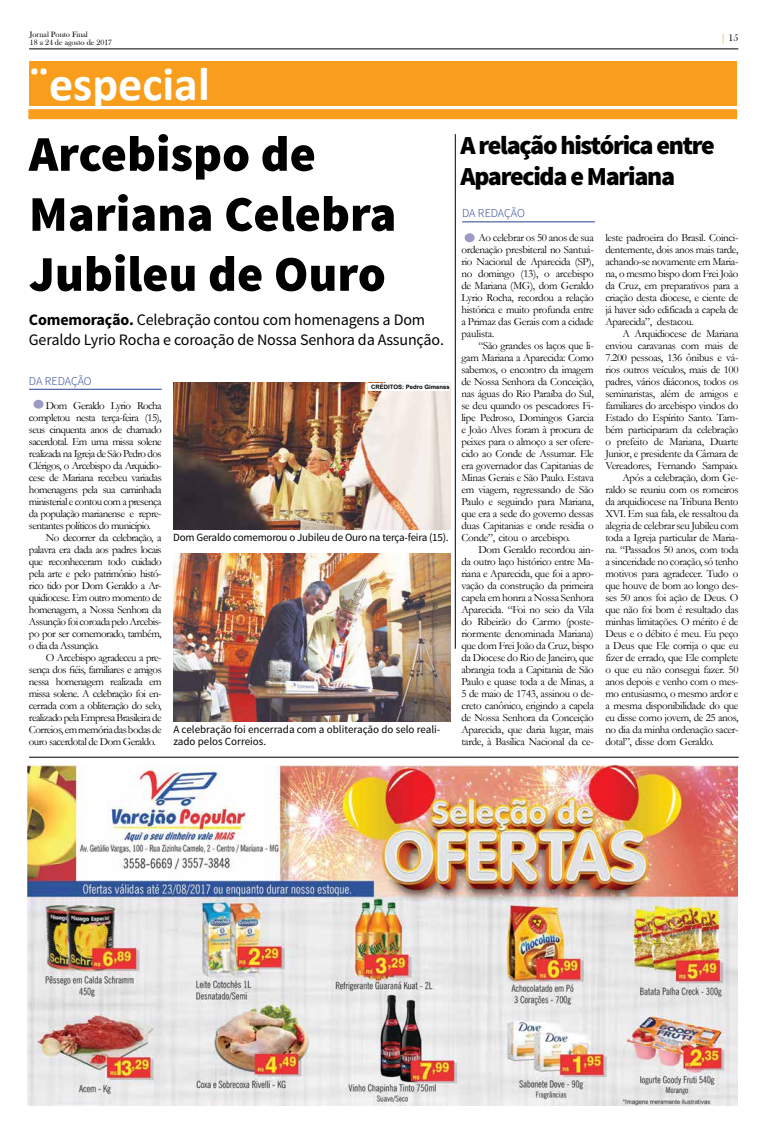
<style>
.page{position:relative;width:766px;height:1134px;background:#fff}
.page>*{position:absolute;margin:0;border:0;box-sizing:border-box;transform-origin:0 0}
.t1{font:900 50px/60px "Source Sans Pro";color:#000}
.t2{font:700 48px "Calibri";color:#fff}
.t3{font:900 26px/31.2px "Source Sans Pro";letter-spacing:-.05em;color:#000}
.t4{font:16px/19.2px "Source Sans Pro";letter-spacing:-.01em;color:#000}
.t5{font:300 12px "Source Sans Pro";letter-spacing:-.01em;color:#25408f}
.t6{font:11px/12px "Garamond";letter-spacing:-.03em;color:#000;text-align:justify}
.t7{font:11px "Garamond";letter-spacing:-.05em;color:#000}
.t8{font:11px/12px "Source Sans Pro";letter-spacing:-.01em;color:#000}
.t9{font:10px "Bask Old Face";color:#000}
.t10{font:8px/8px "Bask Old Face";color:#000}
.t11{font:700 6px "Arial";color:#000}
.s1{font-weight:700}
.s2{color:#f99d1c}
</style>
<div class="page">
<hr style="left:29px;top:49px;width:709px;height:1px;background:#000">
<hr style="left:29px;top:757px;width:709px;height:1px;background:#000">
<div style="left:29px;top:61px;width:708px;height:45px;background:#f99d1c"></div>
<div style="left:28px;top:109px;width:709px;height:10px;background:#f99d1c"></div>
<hr style="left:29px;top:389px;width:133px;height:1px;background:#25408f">
<div style="left:33px;top:400px;width:11px;height:9px;background:#9b9bc5;border-radius:50%"></div>
<img style="left:173px;top:553px;width:277px;height:168px">
<img style="left:173px;top:383px;width:277px;height:146px">
<div style="left:369px;top:383px;width:81px;height:7px;background:#fff"></div>
<hr style="left:455px;top:134px;width:1px;height:515px;background:#000">
<hr style="left:462px;top:221px;width:132px;height:1px;background:#25408f">
<div style="left:464px;top:233px;width:10px;height:9px;background:#9b9bc5;border-radius:50%"></div>
<img style="left:27px;top:766px;width:710px;height:339px">
<p class="t10" style="left:30px;top:30px;width:84px">Jornal Ponto Final<br>18 a 24 de agosto de 2017</p>
<h2 class="t2" style="left:29px;top:53px;width:182px">¨especial</h2>
<h1 class="t1" style="left:29px;top:126px;width:369px">Arcebispo de<br>Mariana Celebra<br>Jubileu de Ouro</h1>
<h3 class="t4" style="left:29px;top:311px;width:416px"><span class="s1">Comemoração.</span> Celebração contou com homenagens a Dom<br>Geraldo Lyrio Rocha e coroação de Nossa Senhora da Assunção.</h3>
<p class="t5" style="left:29px;top:374px;width:64px">DA REDAÇÃO</p>
<p class="t7" style="left:46px;top:398px;width:117px">Dom Geraldo Lyrio Rocha</p>
<p class="t7" style="left:29px;top:410px;width:134px">completou nesta terça-feira (15),</p>
<p class="t7" style="left:29px;top:422px;width:134px">seus cinquenta anos de chamado</p>
<p class="t7" style="left:29px;top:434px;width:134px">sacerdotal. Em uma missa solene</p>
<p class="t7" style="left:29px;top:446px;width:134px">realizada na Igreja de São Pedro dos</p>
<p class="t7" style="left:29px;top:458px;width:134px">Clérigos, o Arcebispo da Arquidio-</p>
<p class="t7" style="left:29px;top:470px;width:134px">cese de Mariana recebeu variadas</p>
<p class="t7" style="left:29px;top:482px;width:134px">homenagens pela sua caminhada</p>
<p class="t7" style="left:29px;top:494px;width:134px">ministerial e contou com a presença</p>
<p class="t7" style="left:29px;top:506px;width:134px">da população marianense e repre-</p>
<p class="t7" style="left:29px;top:518px;width:123px">sentantes políticos do município.</p>
<p class="t7" style="left:46px;top:530px;width:117px">No decorrer da celebração, a</p>
<p class="t7" style="left:29px;top:542px;width:134px">palavra era dada aos padres locais</p>
<p class="t7" style="left:29px;top:554px;width:134px">que reconheceram todo cuidado</p>
<p class="t7" style="left:29px;top:566px;width:134px">pela arte e pelo patrimônio histó-</p>
<p class="t7" style="left:29px;top:578px;width:134px">rico tido por Dom Geraldo a Ar-</p>
<p class="t7" style="left:29px;top:590px;width:134px">quidiocese. Em outro momento de</p>
<p class="t7" style="left:29px;top:602px;width:134px">homenagem, a Nossa Senhora da</p>
<p class="t7" style="left:29px;top:614px;width:134px">Assunção foi coroada pelo Arcebis-</p>
<p class="t7" style="left:29px;top:626px;width:134px">po por ser comemorado, também,</p>
<p class="t7" style="left:29px;top:638px;width:71px">o dia da Assunção.</p>
<p class="t7" style="left:46px;top:650px;width:117px">O Arcebispo agradeceu a pre-</p>
<p class="t7" style="left:29px;top:662px;width:134px">sença dos fiéis, familiares e amigos</p>
<p class="t7" style="left:29px;top:674px;width:134px">nessa homenagem realizada em</p>
<p class="t7" style="left:29px;top:686px;width:134px">missa solene. A celebração foi en-</p>
<p class="t7" style="left:29px;top:698px;width:134px">cerrada com a obliteração do selo,</p>
<p class="t7" style="left:29px;top:710px;width:134px">realizado pela Empresa Brasileira de</p>
<p class="t7" style="left:29px;top:722px;width:134px">Correios, em memória das bodas de</p>
<p class="t7" style="left:29px;top:734px;width:128px">ouro sacerdotal de Dom Geraldo.</p>
<p class="t11" style="left:371px;top:383px;width:80px">CRÉDITOS: Pedro Gimenes</p>
<p class="t8" style="left:173px;top:532px;width:277px">Dom Geraldo comemorou o Jubileu de Ouro na terça-feira (15).</p>
<p class="t8" style="left:173px;top:724px;width:268px">A celebração foi encerrada com a obliteração do selo reali&shy;zado pelos Correios.</p>
<p class="t9" style="left:720px;top:32px;width:19px"><span class="s2">|</span> 15</p>
<h3 class="t3" style="left:460px;top:131px;width:256px">A relação histórica entre<br>Aparecida e Mariana</h3>
<p class="t5" style="left:462px;top:206px;width:64px">DA REDAÇÃO</p>
<p class="t6" style="left:461px;top:232px;width:134px;text-indent:17px">Ao celebrar os 50 anos de sua ordenação presbiteral no Santuá&shy;rio Nacional de Aparecida (SP), no domingo (13), o arcebispo de Mariana (MG), dom Geraldo Lyrio Rocha, recordou a relação histórica e muito profunda entre a Primaz das Gerais com a cidade paulista.</p>
<p class="t6" style="left:461px;top:340px;width:134px;text-indent:17px">“São grandes os laços que li&shy;gam Mariana a Aparecida: Como sabemos, o encontro da imagem de Nossa Senhora da Conceição, nas águas do Rio Paraíba do Sul, se deu quando os pescadores Fi&shy;lipe Pedroso, Domingos Garcia e João Alves foram à procura de peixes para o almoço a ser ofere&shy;cido ao Conde de Assumar. Ele era governador das Capitanias de Minas Gerais e São Paulo. Estava em viagem, regressando de São Paulo e seguindo para Mariana, que era a sede do governo dessas duas Capitanias e onde residia o Conde”, citou o arcebispo.</p>
<p class="t6" style="left:461px;top:544px;width:134px;text-indent:17px">Dom Geraldo recordou ain&shy;da outro laço histórico entre Ma&shy;riana e Aparecida, que foi a apro&shy;vação da construção da primeira capela em honra a Nossa Senhora Aparecida. “Foi no seio da Vila do Ribeirão do Carmo (poste&shy;riormente denominada Mariana) que dom Frei João da Cruz, bispo da Diocese do Rio de Janeiro, que abrangia toda a Capitania de São Paulo e quase toda a de Minas, a 5 de maio de 1743, assinou o de&shy;creto canônico, erigindo a capela de Nossa Senhora da Conceição Aparecida, que daria lugar, mais tarde, à Basílica Nacional da ce-</p>
<p class="t6" style="left:605px;top:232px;width:135px">leste padroeira do Brasil. Coinci&shy;dentemente, dois anos mais tarde, achando-se novamente em Maria&shy;na, o mesmo bispo dom Frei João da Cruz, em preparativos para a criação desta diocese, e ciente de já haver sido edificada a capela de Aparecida”, destacou.</p>
<p class="t6" style="left:622px;top:328px;width:118px">A Arquidiocese de Mariana</p>
<p class="t6" style="left:605px;top:340px;width:135px">enviou caravanas com mais de</p>
<p class="t6" style="left:605px;top:352px;width:135px">7.200 pessoas, 136 ônibus e vá-</p>
<p class="t6" style="left:605px;top:364px;width:135px">rios outros veículos, mais de 100</p>
<p class="t6" style="left:605px;top:376px;width:135px">padres, vários diáconos, todos os</p>
<p class="t6" style="left:605px;top:388px;width:135px">seminaristas, além de amigos e</p>
<p class="t6" style="left:605px;top:400px;width:135px">familiares do arcebispo vindos do</p>
<p class="t6" style="left:605px;top:412px;width:135px">Estado do Espírito Santo. Tam-</p>
<p class="t6" style="left:605px;top:424px;width:134px">bém participaram da celebração</p>
<p class="t6" style="left:605px;top:436px;width:135px">o prefeito de Mariana, Duarte</p>
<p class="t6" style="left:605px;top:448px;width:135px">Junior, e presidente da Câmara de</p>
<p class="t6" style="left:605px;top:460px;width:134px">Vereadores, Fernando Sampaio.</p>
<p class="t6" style="left:622px;top:472px;width:118px">Após a celebração, dom Ge-</p>
<p class="t6" style="left:605px;top:484px;width:135px">raldo se reuniu com os romeiros</p>
<p class="t6" style="left:605px;top:496px;width:135px">da arquidiocese na Tribuna Bento</p>
<p class="t6" style="left:605px;top:508px;width:135px">XVI. Em sua fala, ele ressaltou da</p>
<p class="t6" style="left:605px;top:520px;width:135px">alegria de celebrar seu Jubileu com</p>
<p class="t6" style="left:605px;top:532px;width:134px">toda a Igreja particular de Maria-</p>
<p class="t6" style="left:605px;top:544px;width:135px">na. “Passados 50 anos, com toda</p>
<p class="t6" style="left:605px;top:556px;width:135px">a sinceridade no coração, só tenho</p>
<p class="t6" style="left:605px;top:568px;width:135px">motivos para agradecer. Tudo o</p>
<p class="t6" style="left:605px;top:580px;width:135px">que houve de bom ao longo des-</p>
<p class="t6" style="left:605px;top:592px;width:135px">ses 50 anos foi ação de Deus. O</p>
<p class="t6" style="left:605px;top:604px;width:135px">que não foi bom é resultado das</p>
<p class="t6" style="left:605px;top:616px;width:135px">minhas limitações. O mérito é de</p>
<p class="t6" style="left:605px;top:628px;width:135px">Deus e o débito é meu. Eu peço</p>
<p class="t6" style="left:605px;top:640px;width:135px">a Deus que Ele corrija o que eu</p>
<p class="t6" style="left:605px;top:652px;width:135px">fizer de errado, que Ele complete</p>
<p class="t6" style="left:605px;top:664px;width:135px">o que eu não consegui fazer. 50</p>
<p class="t6" style="left:605px;top:676px;width:135px">anos depois e venho com o mes-</p>
<p class="t6" style="left:605px;top:688px;width:135px">mo entusiasmo, o mesmo ardor e</p>
<p class="t6" style="left:605px;top:700px;width:135px">a mesma disponibilidade do que</p>
<p class="t6" style="left:605px;top:712px;width:135px">eu disse como jovem, de 25 anos,</p>
<p class="t6" style="left:605px;top:724px;width:135px">no dia da minha ordenação sacer-</p>
<p class="t6" style="left:605px;top:736px;width:110px">dotal”, disse dom Geraldo.</p>
</div>
